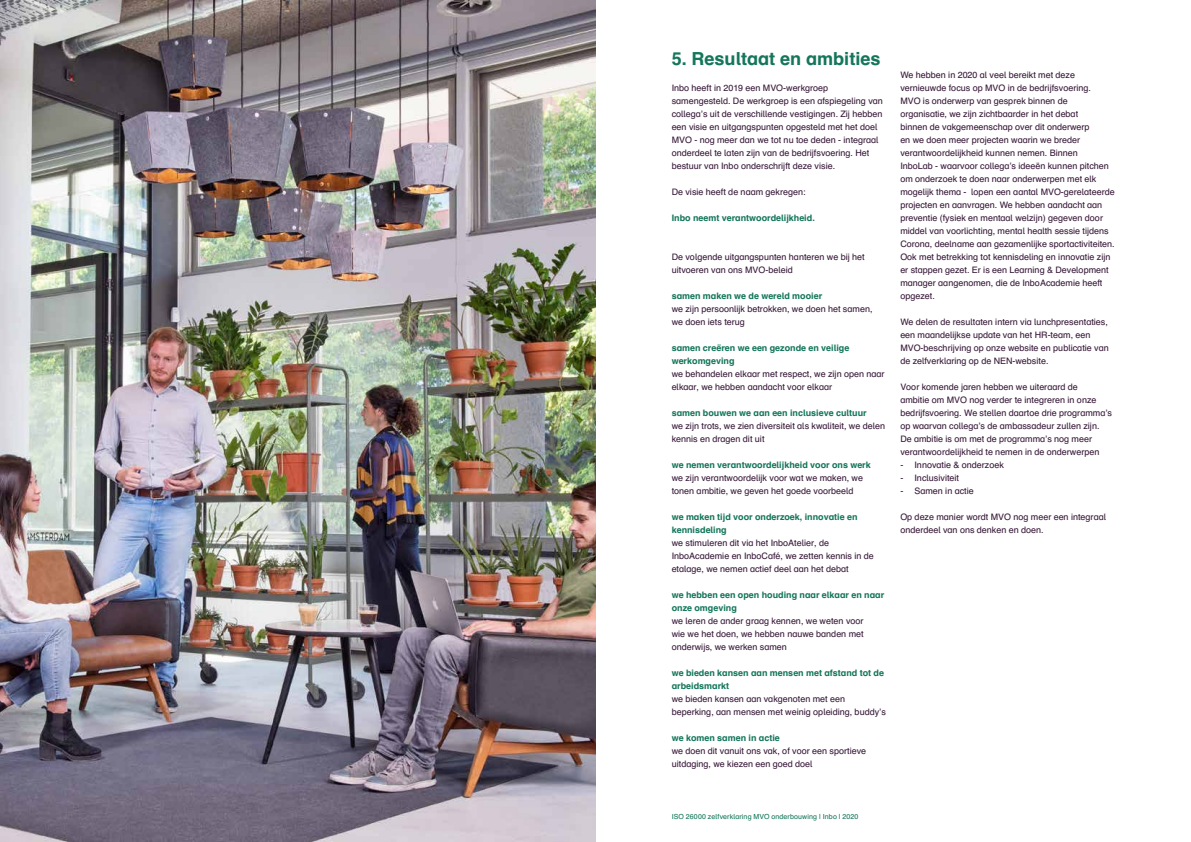
<style>
.page{position:relative;width:1191px;height:842px;background:#fff}
.page>*{position:absolute;margin:0;border:0;box-sizing:border-box;transform-origin:0 0}
.t1{font:700 18px "Schulbuch Nord";color:#14765a}
.t2{font:8.9px/13px "Schulbuch Nord";color:#391b3a}
.t3{font:700 8.9px/13px "Schulbuch Nord";color:#14765a}
.t4{font:7px "Schulbuch Nord";letter-spacing:.015em;color:#14765a}
</style>
<div class="page">
<img style="left:0;top:0;width:595px;height:842px">
<h1 class="t1" style="left:671px;top:47px;width:210px">5. Resultaat en ambities</h1>
<p class="t2" style="left:671px;top:81px;width:213px">Inbo heeft in 2019 een MVO-werkgroep samengesteld. De werkgroep is een afspiegeling van collega’s uit de verschillende vestigingen. Zij hebben een visie en uitgangspunten opgesteld met het doel MVO - nog meer dan we tot nu toe deden - integraal onderdeel te laten zijn van de bedrijfsvoering. Het bestuur van Inbo onderschrijft deze visie.</p>
<p class="t2" style="left:671px;top:185px;width:135px">De visie heeft de naam gekregen:</p>
<p class="t3" style="left:671px;top:211px;width:145px">Inbo neemt verantwoordelijkheid.</p>
<p class="t2" style="left:671px;top:250px;width:194px">De volgende uitgangspunten hanteren we bij het uitvoeren van ons MVO-beleid</p>
<p class="t3" style="left:671px;top:289px;width:152px">samen maken we de wereld mooier</p>
<p class="t2" style="left:671px;top:302px;width:202px">we zijn persoonlijk betrokken, we doen het samen, we doen iets terug</p>
<p class="t3" style="left:671px;top:341px;width:179px">samen creëren we een gezonde en veilige werkomgeving</p>
<p class="t2" style="left:671px;top:367px;width:214px">we behandelen elkaar met respect, we zijn open naar elkaar, we hebben aandacht voor elkaar</p>
<p class="t3" style="left:671px;top:406px;width:196px">samen bouwen we aan een inclusieve cultuur</p>
<p class="t2" style="left:671px;top:419px;width:215px">we zijn trots, we zien diversiteit als kwaliteit, we delen kennis en dragen dit uit</p>
<p class="t3" style="left:671px;top:458px;width:201px">we nemen verantwoordelijkheid voor ons werk</p>
<p class="t2" style="left:671px;top:471px;width:193px">we zijn verantwoordelijk voor wat we maken, we tonen ambitie, we geven het goede voorbeeld</p>
<p class="t3" style="left:671px;top:510px;width:187px">we maken tijd voor onderzoek, innovatie en kennisdeling</p>
<p class="t2" style="left:671px;top:536px;width:204px">we stimuleren dit via het InboAtelier, de<br>InboAcademie en InboCafé, we zetten kennis in de etalage, we nemen actief deel aan het debat</p>
<p class="t3" style="left:671px;top:588px;width:214px">we hebben een open houding naar elkaar en naar onze omgeving</p>
<p class="t2" style="left:671px;top:614px;width:193px;text-align:justify">we leren de ander graag kennen, we weten voor wie we het doen, we hebben nauwe banden met onderwijs, we werken samen</p>
<p class="t3" style="left:671px;top:666px;width:214px">we bieden kansen aan mensen met afstand tot de arbeidsmarkt</p>
<p class="t2" style="left:671px;top:692px;width:216px">we bieden kansen aan vakgenoten met een beperking, aan mensen met weinig opleiding, buddy’s</p>
<p class="t3" style="left:671px;top:731px;width:110px">we komen samen in actie</p>
<p class="t2" style="left:671px;top:744px;width:196px">we doen dit vanuit ons vak, of voor een sportieve uitdaging, we kiezen een goed doel</p>
<p class="t2" style="left:900px;top:68px;width:216px">We hebben in 2020 al veel bereikt met deze vernieuwde focus op MVO in de bedrijfsvoering.<br>MVO is onderwerp van gesprek binnen de organisatie, we zijn zichtbaarder in het debat<br>binnen de vakgemeenschap over dit onderwerp<br>en we doen meer projecten waarin we breder verantwoordelijkheid kunnen nemen. Binnen<br>InboLab - waarvoor collega’s ideeën kunnen pitchen om onderzoek te doen naar onderwerpen met elk mogelijk thema - lopen een aantal MVO-gerelateerde projecten en aanvragen. We hebben aandacht aan preventie (fysiek en mentaal welzijn) gegeven door middel van voorlichting, mental health sessie tijdens Corona, deelname aan gezamenlijke sportactiviteiten.<br>Ook met betrekking tot kennisdeling en innovatie zijn er stappen gezet. Er is een Learning &amp; Development manager aangenomen, die de InboAcademie heeft opgezet.</p>
<p class="t2" style="left:900px;top:315px;width:210px">We delen de resultaten intern via lunchpresentaties, een maandelijkse update van het HR-team, een MVO-beschrijving op onze website en publicatie van de zelfverklaring op de NEN-website.</p>
<p class="t2" style="left:900px;top:380px;width:213px">Voor komende jaren hebben we uiteraard de<br>ambitie om MVO nog verder te integreren in onze bedrijfsvoering. We stellen daartoe drie programma’s op waarvan collega’s de ambassadeur zullen zijn.<br>De ambitie is om met de programma’s nog meer verantwoordelijkheid te nemen in de onderwerpen</p>
<p class="t2" style="left:900px;top:458px;width:105px">- Innovatie &amp; onderzoek</p>
<p class="t2" style="left:900px;top:471px;width:60px">- Inclusiviteit</p>
<p class="t2" style="left:900px;top:484px;width:75px">- Samen in actie</p>
<p class="t2" style="left:900px;top:510px;width:207px">Op deze manier wordt MVO nog meer een integraal onderdeel van ons denken en doen.</p>
<p class="t4" style="left:671px;top:812px;width:188px">ISO 26000 zelfverklaring MVO onderbouwing | Inbo | 2020</p>
</div>
